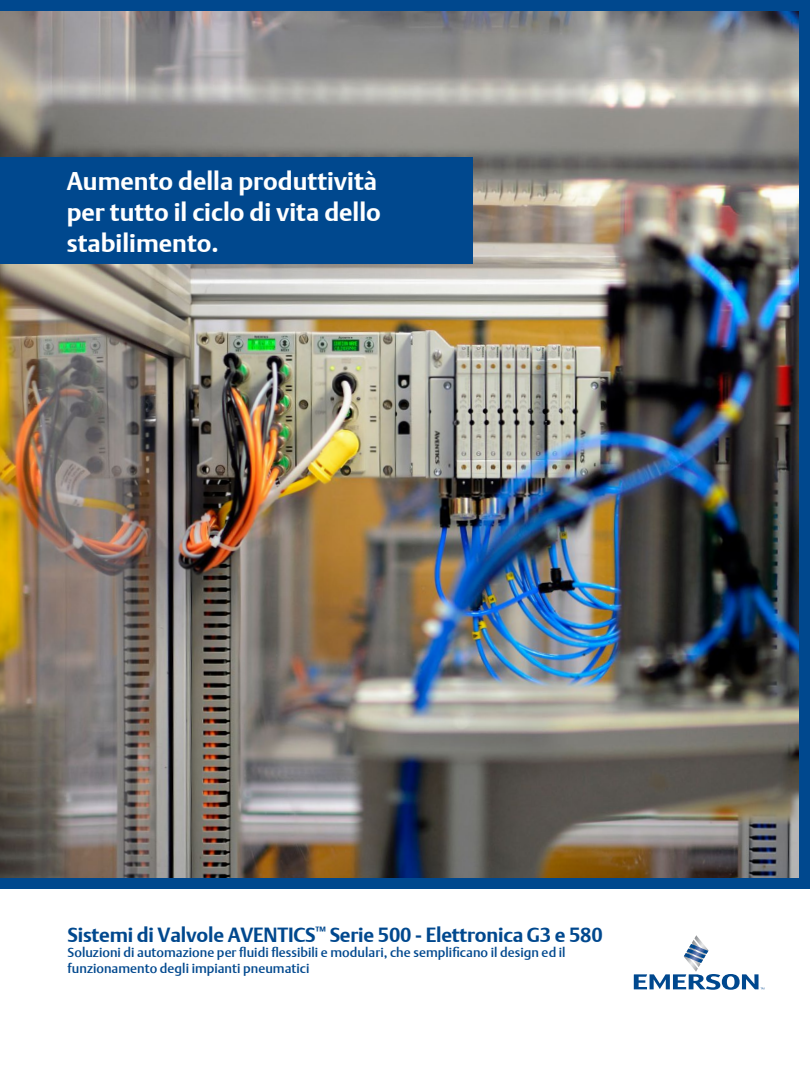
<style>
.page{position:relative;width:810px;height:1080px;background:#fff}
.page>*{position:absolute;margin:0;border:0;box-sizing:border-box;transform-origin:0 0}
.t1{font:25px/31.2px "DTL Argo T Bold";color:#fff}
.SUBHEAD{font:20px "DTL Argo T Bold";letter-spacing:-.01em;color:#00488e}
.t2{font:500 13.12px/15.8px "DTL Argo T";color:#00488e}
</style>
<div class="page">
<div style="left:0;top:0;width:810px;height:889px;background:#00488e"></div>
<img style="left:0;top:11px;width:799px;height:867px">
<div style="left:0;top:158px;width:472px;height:106px;background:#00488e"></div>
<svg style="left:634px;top:935px;width:130px;height:55px"></svg>
<p class="t1" style="left:67px;top:165px;width:316px">Aumento della produttività per tutto il ciclo di vita dello stabilimento.</p>
<p class="SUBHEAD" style="left:68px;top:923px;width:537px">Sistemi di Valvole AVENTICS<sup>™</sup> Serie 500 - Elettronica G3 e 580</p>
<p class="t2" style="left:68px;top:945px;width:500px">Soluzioni di automazione per fluidi flessibili e modulari, che semplificano il design ed il funzionamento degli impianti pneumatici</p>
</div>
